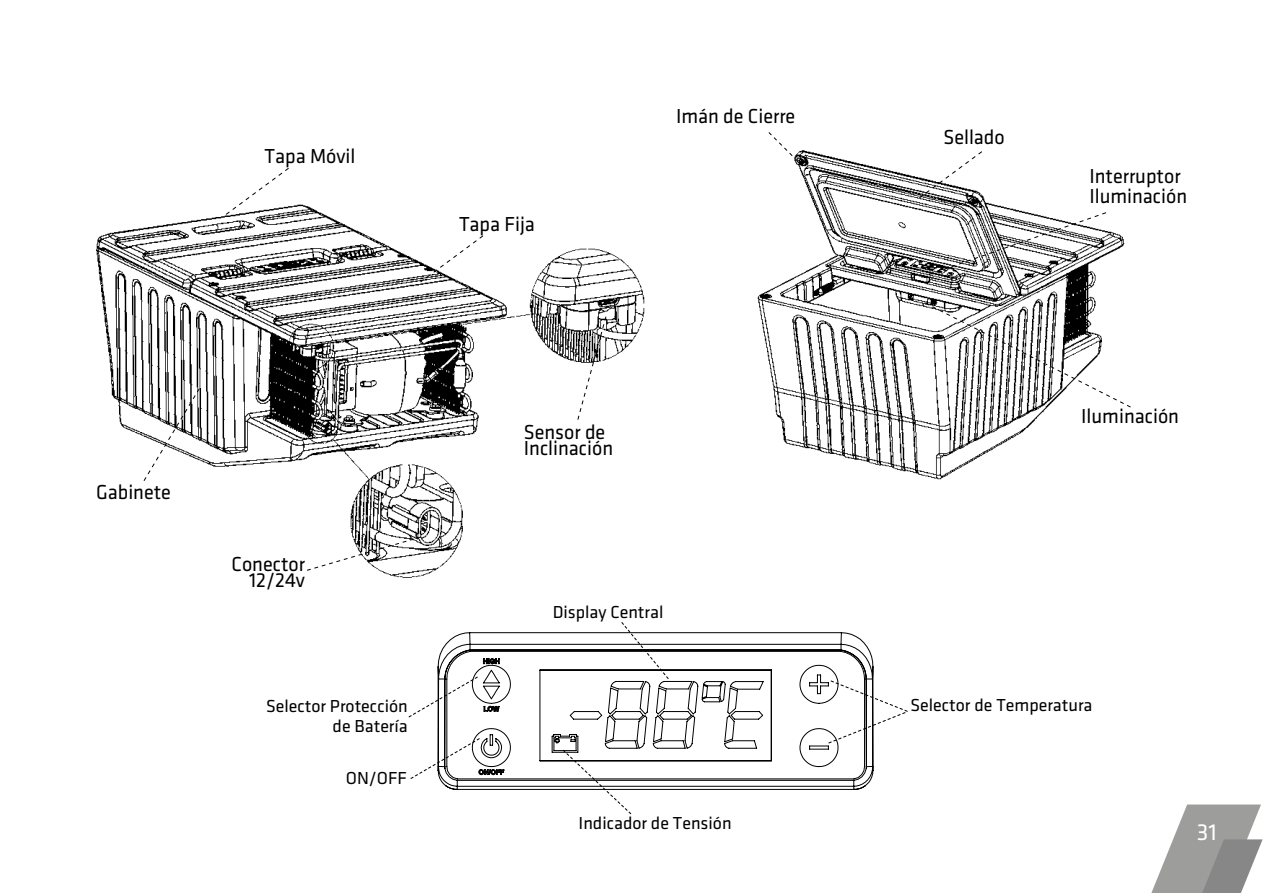
<style>
.page{position:relative;width:1276px;height:893px;background:#fff}
.page>*{position:absolute;margin:0;border:0;box-sizing:border-box;transform-origin:0 0}
.t1{font:24px "Klavika";color:#fff}
.t2{font:21px/16.2px "Klavika";color:#000;scale:.96 1}
.t3{font:18px/20.7px "Klavika";color:#000;text-align:right}
</style>
<div class="page">
<svg style="left:1151px;top:804px;width:111px;height:89px"></svg>
<img style="left:757px;top:150px;width:368px;height:330px">
<svg style="left:437px;top:632px;width:437px;height:158px"></svg>
<svg style="left:620px;top:622px;width:50px;height:58px"></svg>
<svg style="left:408px;top:675px;width:71px;height:43px"></svg>
<svg style="left:410px;top:737px;width:71px;height:43px"></svg>
<svg style="left:561px;top:749px;width:71px;height:66px"></svg>
<svg style="left:827px;top:679px;width:81px;height:65px"></svg>
<svg style="left:767px;top:132px;width:37px;height:35px"></svg>
<svg style="left:918px;top:150px;width:65px;height:49px"></svg>
<svg style="left:920px;top:211px;width:187px;height:67px"></svg>
<svg style="left:924px;top:302px;width:207px;height:106px"></svg>
<img style="left:96px;top:204px;width:549px;height:374px">
<svg style="left:225px;top:168px;width:65px;height:48px"></svg>
<svg style="left:419px;top:234px;width:65px;height:49px"></svg>
<svg style="left:143px;top:387px;width:58px;height:95px"></svg>
<svg style="left:306px;top:536px;width:116px;height:35px"></svg>
<svg style="left:576px;top:315px;width:31px;height:106px"></svg>
<p class="t2" style="left:265px;top:149px;width:96px">Tapa Móvil</p>
<p class="t2" style="left:459px;top:216px;width:80px">Tapa Fija</p>
<p class="t2" style="left:676px;top:109px;width:126px">Imán de Cierre</p>
<p class="t2" style="left:96px;top:484px;width:79px">Gabinete</p>
<p class="t2" style="left:231px;top:556px;width:78px;text-align:right">Conector<br>12/24v</p>
<p class="t3" style="left:266px;top:695px;width:143px">Selector Protección de Batería</p>
<p class="t3" style="left:346px;top:767px;width:63px">ON/OFF</p>
<p class="t2" style="left:524px;top:424px;width:95px">Sensor de<br>Inclinación</p>
<p class="t3" style="left:553px;top:601px;width:112px">Display Central</p>
<p class="t3" style="left:578px;top:813px;width:154px">Indicador de Tensión</p>
<p class="t2" style="left:943px;top:130px;width:65px">Sellado</p>
<p class="t2" style="left:1089px;top:166px;width:103px;line-height:20.4px">Interruptor<br>Iluminación</p>
<p class="t2" style="left:1081px;top:408px;width:103px">Iluminación</p>
<p class="t3" style="left:910px;top:695px;width:184px">Selector de Temperatura</p>
<p class="t1" style="left:1196px;top:819px;width:22px">31</p>
</div>
